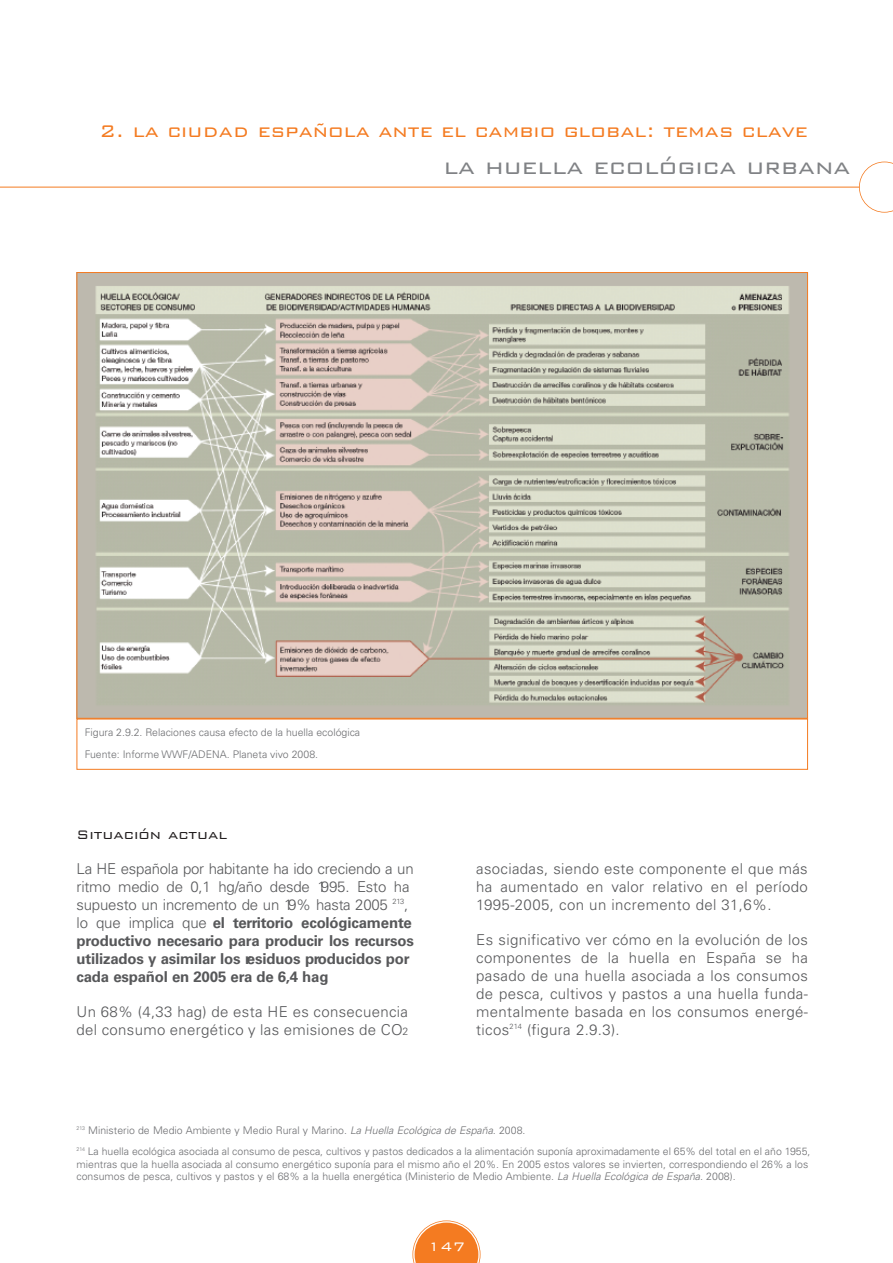
<style>
.page{position:relative;width:893px;height:1263px;background:#fff}
.page>*{position:absolute;margin:0;border:0;box-sizing:border-box;transform-origin:0 0}
.t1{font:300 27px "Bank Gothic";color:#808285}
.t2{font:300 22.5px "Bank Gothic";color:#f47b21}
.t3{font:300 16.5px "Bank Gothic";color:#231f20}
.t4{font:300 16.5px "Bank Gothic";color:#fff}
.t5{font:300 15px/18px "Univers";letter-spacing:.02em;color:#57585a;text-align:justify}
.t6{font:700 15px/18px "Univers";letter-spacing:-.015em;color:#57585a}
.t7{font:300 10.5px/21.1px "Univers";color:#6c6d70}
.s1{font-weight:300}
.s2{font-size:10.5px}
.s3{font-style:italic}
</style>
<div class="page">
<hr style="left:0;top:187px;width:892px;height:1px;background:#f47b21">
<svg style="left:412px;top:1220px;width:68px;height:43px"></svg>
<svg style="left:859px;top:162px;width:33px;height:51px"></svg>
<img style="left:79px;top:274px;width:727px;height:443px">
<div style="left:77px;top:719px;width:731px;height:51px;border:1px solid #f47b21"></div>
<h2 class="t2" style="left:99px;top:114px;width:710px">2. la ciudad española ante el cambio global: temas clave</h2>
<h1 class="t1" style="left:444px;top:147px;width:408px">la huella ecológica urbana</h1>
<p class="t7" style="left:85px;top:722px;width:277px">Figura 2.9.2. Relaciones causa efecto de la huella ecológica<br>Fuente: Informe WWF/ADENA. Planeta vivo 2008.</p>
<h3 class="t3" style="left:77px;top:822px;width:152px">Situación actual</h3>
<p class="t6" style="left:77px;top:859px;width:339px"><span class="s1">La HE española por habitante ha ido creciendo a un ritmo medio de 0,1 hg/año desde 1995. Esto ha supuesto un incremento de un 19% hasta 2005</span> <sup>213</sup><span class="s1">, lo que implica que</span> el territorio ecológicamente productivo necesario para producir los recursos utilizados y asimilar los residuos producidos por cada español en 2005 era de 6,4 hag<span class="s1">.</span></p>
<h3 class="t5" style="left:77px;top:1002px;width:333px">Un 68% (4,33 hag) de esta HE es consecuencia del consumo energético y las emisiones de CO<span class="s2">2</span></h3>
<h3 class="t5" style="left:476px;top:859px;width:333px">asociadas, siendo este componente el que más ha aumentado en valor relativo en el período 1995-2005, con un incremento del 31,6%.</h3>
<p class="t5" style="left:476px;top:930px;width:333px">Es significativo ver cómo en la evolución de los componentes de la huella en España se ha pasado de una huella asociada a los consumos de pesca, cultivos y pastos a una huella funda&shy;mentalmente basada en los consumos energé&shy;ticos<sup>214</sup> (figura 2.9.3).</p>
<p class="t7" style="left:77px;top:1119px;width:735px"><sup>213</sup> Ministerio de Medio Ambiente y Medio Rural y Marino. <span class="s3">La Huella Ecológica de España.</span> 2008.<br><sup>214</sup> La huella ecológica asociada al consumo de pesca, cultivos y pastos dedicados a la alimentación suponía aproximadamente el 65% del total en el año 1955,</p>
<p class="t7" style="left:77px;top:1157px;width:733px;line-height:12.6px">mientras que la huella asociada al consumo energético suponía para el mismo año el 20%. En 2005 estos valores se invierten, correspondiendo el 26% a los consumos de pesca, cultivos y pastos y el 68% a la huella energética (Ministerio de Medio Ambiente. <span class="s3">La Huella Ecológica de España.</span> 2008).</p>
<h3 class="t4" style="left:428px;top:1233px;width:39px">147</h3>
</div>
